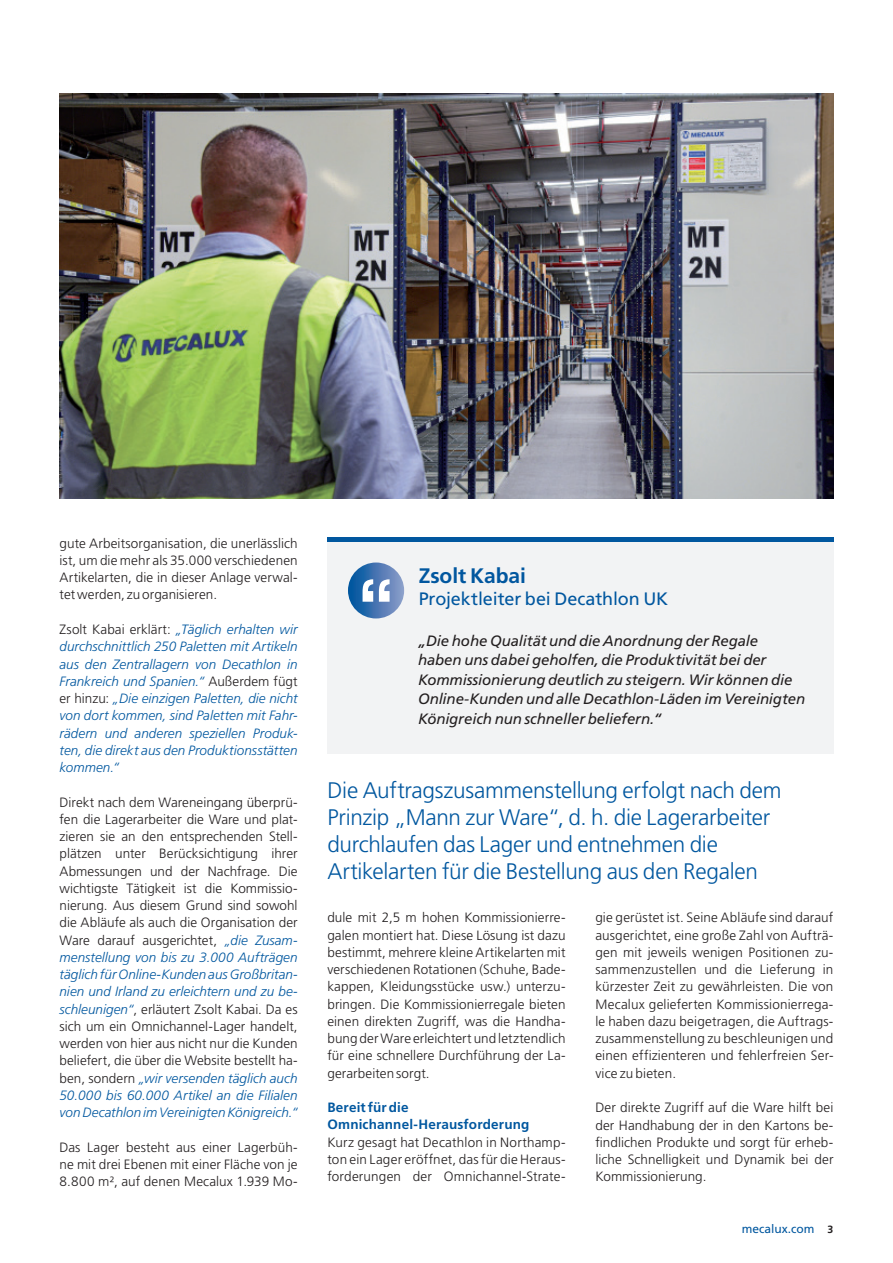
<style>
.page{position:relative;width:893px;height:1263px;background:#fff}
.page>*{position:absolute;margin:0;border:0;box-sizing:border-box;transform-origin:0 0}
.t1{font:300 22.5px/27px "Frutiger LT Std";letter-spacing:-.01em;color:#01579f}
.t2{font:700 21px "Frutiger LT Std";letter-spacing:-.005em;color:#01579f}
.t3{font:18px "Frutiger LT Std";letter-spacing:-.005em;color:#01579f}
.t4{font:italic 15px/19.5px "Frutiger LT Std";letter-spacing:-.01em;color:#231f20}
.t5{font:300 13.5px/17.2px "Frutiger LT Std";letter-spacing:.005em;color:#231f20;text-align:justify}
.t6{font:italic 300 13.5px/17.2px "Frutiger LT Std";color:#01579f;text-align:justify}
.t7{font:700 13.5px/17.2px "Frutiger LT Std";letter-spacing:.01em;color:#01579f}
.t8{font:12px "Frutiger LT Std";color:#01579f}
.s1{font-style:normal;color:#231f20}
.s2{font-style:italic;color:#01579f}
.s3{font-weight:700;font-size:10.5px;color:#231f20}
</style>
<div class="page">
<div style="left:327px;top:538px;width:506px;height:216px;background:#f2f3f4"></div>
<svg style="left:348px;top:562px;width:56px;height:56px;background:#4678b3"></svg>
<svg style="left:363px;top:579px;width:27px;height:23px"></svg>
<hr style="left:327px;top:538px;width:506px;height:4px;background:#01579f">
<img style="left:60px;top:94px;width:773px;height:405px">
<p class="t5" style="left:60px;top:535px;width:240px">gute Arbeitsorganisation, die unerlässlich ist, um die mehr als 35.000 verschiedenen Artikelarten, die in dieser Anlage verwal&shy;tet werden, zu organisieren.</p>
<p class="t6" style="left:60px;top:621px;width:240px"><span class="s1">Zsolt Kabai erklärt:</span> „Täglich erhalten wir durchschnittlich 250 Paletten mit Artikeln aus den Zentrallagern von Decathlon in Frankreich und Spanien.“ <span class="s1">Außerdem fügt er hinzu:</span> „Die einzigen Paletten, die nicht von dort kommen, sind Paletten mit Fahr&shy;rädern und anderen speziellen Produk&shy;ten, die direkt aus den Produktionsstätten kommen.“</p>
<p class="t5" style="left:60px;top:793px;width:240px">Direkt nach dem Wareneingang überprü&shy;fen die Lagerarbeiter die Ware und plat&shy;zieren sie an den entsprechenden Stell&shy;plätzen unter Berücksichtigung ihrer Abmessungen und der Nachfrage. Die wichtigste Tätigkeit ist die Kommissio&shy;nierung. Aus diesem Grund sind sowohl die Abläufe als auch die Organisation der Ware darauf ausgerichtet, <span class="s2">„die Zusam&shy;menstellung von bis zu 3.000 Aufträgen täglich für Online-Kunden aus Großbritan&shy;nien und Irland zu erleichtern und zu be&shy;schleunigen“</span>, erläutert Zsolt Kabai. Da es sich um ein Omnichannel-Lager handelt, werden von hier aus nicht nur die Kunden beliefert, die über die Website bestellt ha&shy;ben, sondern <span class="s2">„wir versenden täglich auch 50.000 bis 60.000 Artikel an die Filialen von Decathlon im Vereinigten Königreich.“</span></p>
<p class="t5" style="left:60px;top:1138px;width:240px">Das Lager besteht aus einer Lagerbüh&shy;ne mit drei Ebenen mit einer Fläche von je 8.800 m2, auf denen Mecalux 1.939 Mo-</p>
<h2 class="t2" style="left:419px;top:563px;width:109px">Zsolt Kabai</h2>
<h3 class="t3" style="left:419px;top:588px;width:251px">Projektleiter bei Decathlon UK</h3>
<p class="t4" style="left:418px;top:631px;width:389px">„Die hohe Qualität und die Anordnung der Regale haben uns dabei geholfen, die Produktivität bei der Kommissionierung deutlich zu steigern. Wir können die Online-Kunden und alle Decathlon-Läden im Vereinigten Königreich nun schneller beliefern.“</p>
<h1 class="t1" style="left:327px;top:777px;width:456px">Die Auftragszusammenstellung erfolgt nach dem Prinzip „Mann zur Ware“, d. h. die Lagerarbeiter durchlaufen das Lager und entnehmen die Artikelarten für die Bestellung aus den Regalen</h1>
<p class="t5" style="left:327px;top:909px;width:240px">dule mit 2,5 m hohen Kommissionierre&shy;galen montiert hat. Diese Lösung ist dazu bestimmt, mehrere kleine Artikelarten mit verschiedenen Rotationen (Schuhe, Bade&shy;kappen, Kleidungsstücke usw.) unterzu&shy;bringen. Die Kommissionierregale bieten einen direkten Zugriff, was die Handha&shy;bung der Ware erleichtert und letztendlich für eine schnellere Durchführung der La&shy;gerarbeiten sorgt.</p>
<p class="t7" style="left:327px;top:1099px;width:203px">Bereit für die<br>Omnichannel-Herausforderung</p>
<p class="t5" style="left:327px;top:1133px;width:240px">Kurz gesagt hat Decathlon in Northamp&shy;ton ein Lager eröffnet, das für die Heraus&shy;forderungen der Omnichannel-Strate-</p>
<p class="t5" style="left:595px;top:909px;width:240px">gie gerüstet ist. Seine Abläufe sind darauf ausgerichtet, eine große Zahl von Aufträ&shy;gen mit jeweils wenigen Positionen zu&shy;sammenzustellen und die Lieferung in kürzester Zeit zu gewährleisten. Die von Mecalux gelieferten Kommissionierrega&shy;le haben dazu beigetragen, die Auftrags&shy;zusammenstellung zu beschleunigen und einen effizienteren und fehlerfreien Ser&shy;vice zu bieten.</p>
<p class="t5" style="left:595px;top:1099px;width:240px">Der direkte Zugriff auf die Ware hilft bei der Handhabung der in den Kartons be&shy;findlichen Produkte und sorgt für erheb&shy;liche Schnelligkeit und Dynamik bei der Kommissionierung.</p>
<p class="t8" style="left:742px;top:1221px;width:93px">mecalux.com <span class="s3">3</span></p>
</div>
